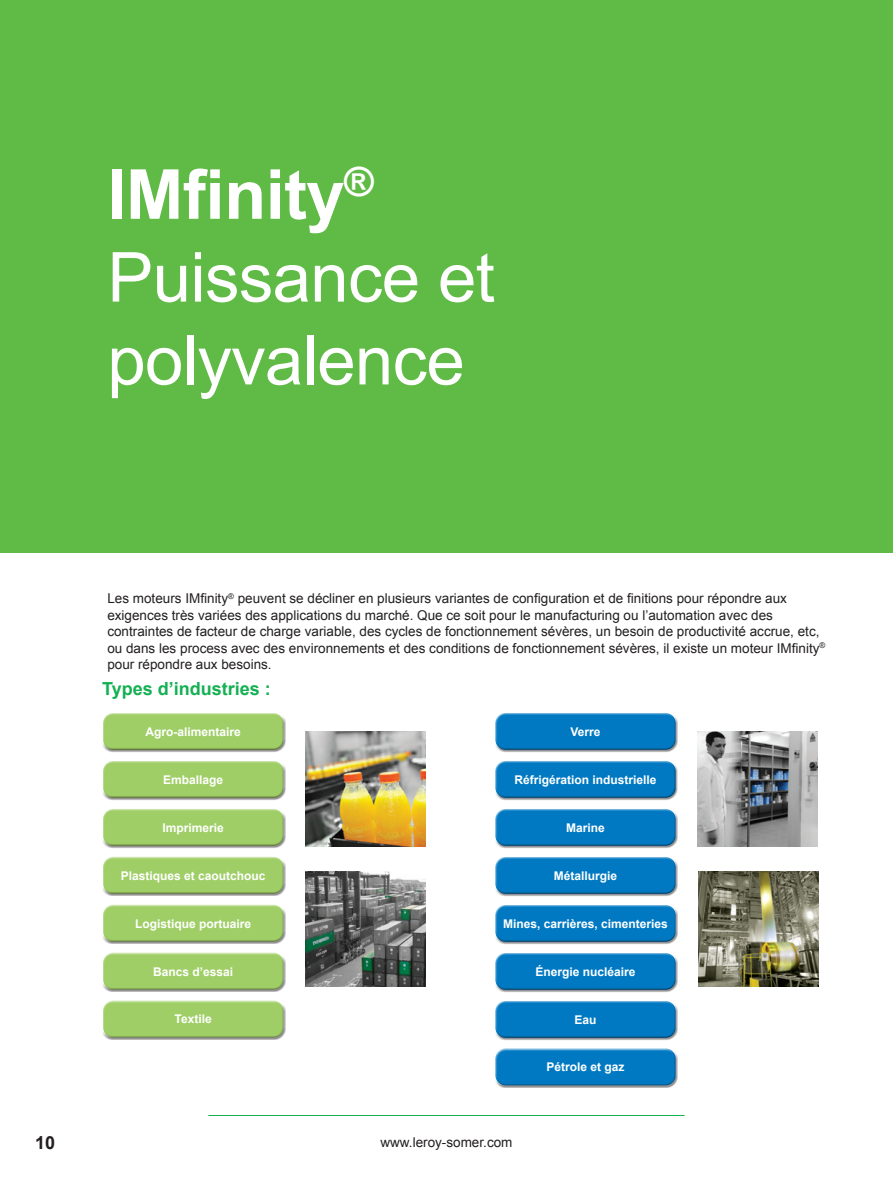
<style>
.page{position:relative;width:893px;height:1191px;background:#fff}
.page>*{position:absolute;margin:0;border:0;box-sizing:border-box;transform-origin:0 0}
.t1{font:69px/82.8px "Arial";letter-spacing:-.01em;color:#fff}
.t2{font:700 18px "Arial";color:#15b053}
.t3{font:700 18px "Arial";color:#231f20}
.t4{font:13.5px/16.5px "Arial";color:#231f20}
.t5{font:700 12px "Arial";color:#fff}
.s1{font-weight:700}
</style>
<div class="page">
<hr style="left:208px;top:1115px;width:477px;height:1px;background:#15b053">
<img style="left:306px;top:731px;width:119px;height:116px">
<img style="left:306px;top:871px;width:119px;height:115px">
<img style="left:698px;top:731px;width:119px;height:116px">
<img style="left:698px;top:871px;width:120px;height:115px">
<div style="left:0;top:0;width:893px;height:553px;background:#60bb46"></div>
<div style="left:101px;top:711px;width:184px;height:33px;background:#fff;opacity:.75"></div>
<div style="left:102px;top:716px;width:184px;height:36px;background:#231f20;opacity:.5"></div>
<div style="left:101px;top:759px;width:184px;height:33px;background:#fff;opacity:.75"></div>
<div style="left:102px;top:764px;width:184px;height:36px;background:#231f20;opacity:.5"></div>
<div style="left:101px;top:807px;width:184px;height:33px;background:#fff;opacity:.75"></div>
<div style="left:102px;top:812px;width:184px;height:36px;background:#231f20;opacity:.5"></div>
<div style="left:101px;top:855px;width:184px;height:33px;background:#fff;opacity:.75"></div>
<div style="left:102px;top:860px;width:184px;height:36px;background:#231f20;opacity:.5"></div>
<div style="left:101px;top:903px;width:184px;height:33px;background:#fff;opacity:.75"></div>
<div style="left:102px;top:907px;width:184px;height:37px;background:#231f20;opacity:.5"></div>
<div style="left:101px;top:951px;width:184px;height:33px;background:#fff;opacity:.75"></div>
<div style="left:102px;top:955px;width:184px;height:37px;background:#231f20;opacity:.5"></div>
<div style="left:101px;top:998px;width:184px;height:34px;background:#fff;opacity:.75"></div>
<div style="left:102px;top:1003px;width:184px;height:36px;background:#231f20;opacity:.5"></div>
<div style="left:493px;top:711px;width:184px;height:33px;background:#fff;opacity:.75"></div>
<div style="left:494px;top:716px;width:184px;height:36px;background:#231f20;opacity:.5"></div>
<div style="left:493px;top:759px;width:184px;height:33px;background:#fff;opacity:.75"></div>
<div style="left:494px;top:764px;width:184px;height:36px;background:#231f20;opacity:.5"></div>
<div style="left:493px;top:807px;width:184px;height:33px;background:#fff;opacity:.75"></div>
<div style="left:494px;top:812px;width:184px;height:36px;background:#231f20;opacity:.5"></div>
<div style="left:493px;top:855px;width:184px;height:33px;background:#fff;opacity:.75"></div>
<div style="left:494px;top:860px;width:184px;height:36px;background:#231f20;opacity:.5"></div>
<div style="left:493px;top:903px;width:184px;height:33px;background:#fff;opacity:.75"></div>
<div style="left:494px;top:908px;width:184px;height:36px;background:#231f20;opacity:.5"></div>
<div style="left:493px;top:951px;width:184px;height:33px;background:#fff;opacity:.75"></div>
<div style="left:494px;top:956px;width:184px;height:36px;background:#231f20;opacity:.5"></div>
<div style="left:493px;top:999px;width:184px;height:33px;background:#fff;opacity:.75"></div>
<div style="left:494px;top:1004px;width:184px;height:36px;background:#231f20;opacity:.5"></div>
<div style="left:493px;top:1046px;width:184px;height:34px;background:#fff;opacity:.75"></div>
<div style="left:494px;top:1051px;width:184px;height:36px;background:#231f20;opacity:.5"></div>
<h1 class="t1" style="left:107px;top:154px;width:389px"><span class="s1">IMfinity</span><sup>®<br></sup>Puissance et polyvalence</h1>
<p class="t4" style="left:107px;top:590px;width:719px">Les moteurs IMfinity<sup>®</sup> peuvent se décliner en plusieurs variantes de configuration et de finitions pour répondre aux exigences très variées des applications du marché. Que ce soit pour le manufacturing ou l’automation avec des contraintes de facteur de charge variable, des cycles de fonctionnement sévères, un besoin de productivité accrue, etc, ou dans les process avec des environnements et des conditions de fonctionnement sévères, il existe un moteur IMfinity<sup>® </sup>pour répondre aux besoins.</p>
<h2 class="t2" style="left:102px;top:676px;width:170px">Types d’industries :</h2>
<p class="t5" style="left:145px;top:723px;width:97px">Agro-alimentaire</p>
<p class="t5" style="left:163px;top:771px;width:62px">Emballage</p>
<p class="t5" style="left:162px;top:819px;width:63px">Imprimerie</p>
<p class="t5" style="left:121px;top:867px;width:146px">Plastiques et caoutchouc</p>
<p class="t5" style="left:135px;top:915px;width:118px">Logistique portuaire</p>
<p class="t5" style="left:153px;top:963px;width:82px">Bancs d’essai</p>
<p class="t5" style="left:175px;top:1011px;width:39px">Textile</p>
<p class="t5" style="left:570px;top:723px;width:32px">Verre</p>
<p class="t5" style="left:514px;top:771px;width:144px">Réfrigération industrielle</p>
<p class="t5" style="left:566px;top:819px;width:40px">Marine</p>
<p class="t5" style="left:554px;top:867px;width:65px">Métallurgie</p>
<p class="t5" style="left:503px;top:915px;width:166px">Mines, carrières, cimenteries</p>
<p class="t5" style="left:535px;top:963px;width:102px">Énergie nucléaire</p>
<p class="t5" style="left:574px;top:1011px;width:24px">Eau</p>
<p class="t5" style="left:546px;top:1059px;width:80px">Pétrole et gaz</p>
<h2 class="t3" style="left:35px;top:1130px;width:22px">10</h2>
<p class="t4" style="left:380px;top:1134px;width:134px">www.leroy-somer.com</p>
</div>
